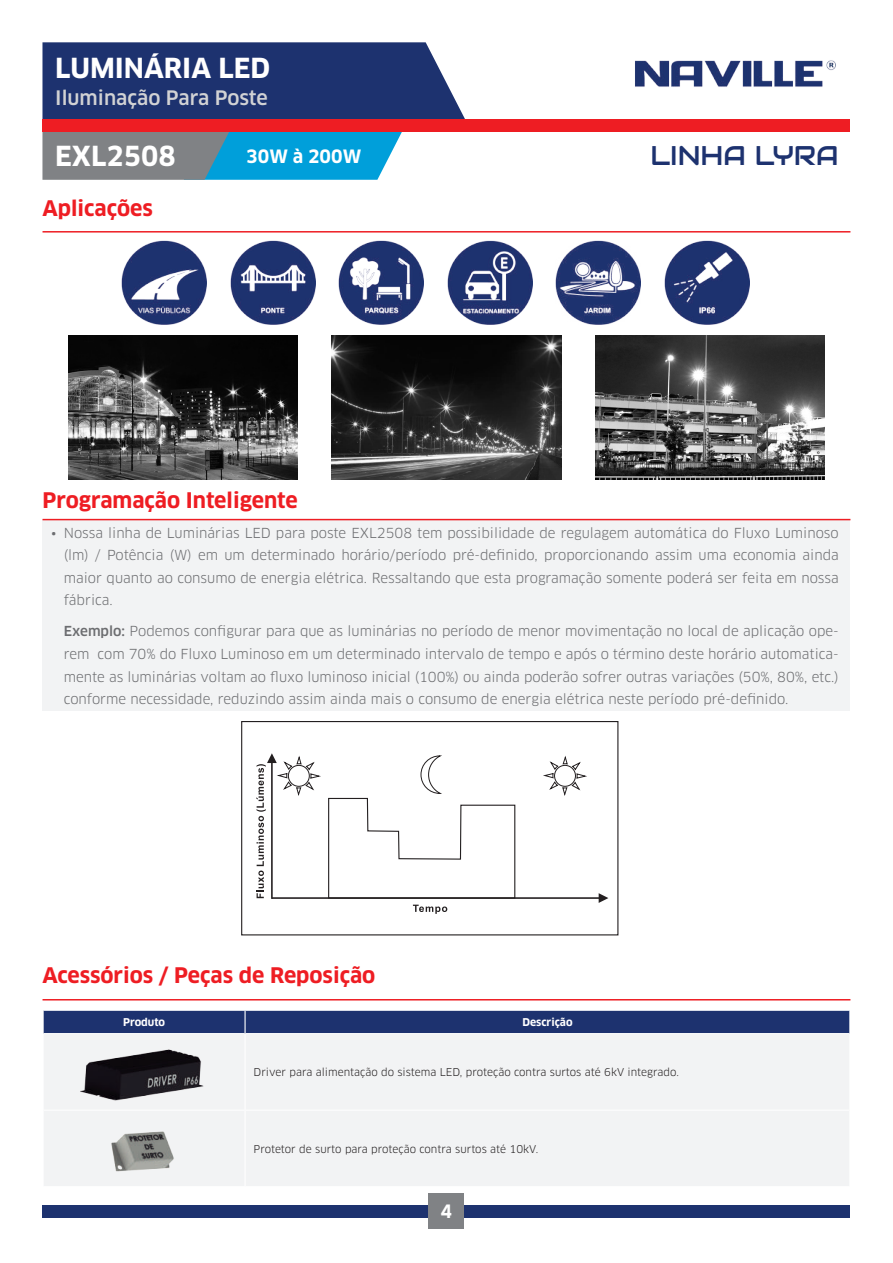
<style>
.page{position:relative;width:893px;height:1263px;background:#fff}
.page>*{position:absolute;margin:0;border:0;box-sizing:border-box;transform-origin:0 0}
.t1{font:700 27px "Clan OT";color:#fff}
.t2{font:27px "Audiowide";color:#1d326f}
.t3{font:700 21px "Clan OT";color:#ee1d23}
.t4{font:500 19.5px "Clan OT";color:#d1d2d4}
.t5{font:700 18px "Clan OT";color:#fff}
.t6{font:13.5px/22.5px "Clan OT";color:#6c6d70;text-align:justify}
.t7{font:10.5px "Clan OT";color:#231f20}
.t8{font:700 10.5px "Clan OT";color:#fff}
.s1{font-weight:500}
</style>
<div class="page">
<svg style="left:42px;top:131px;width:360px;height:49px;background:#4895b2"></svg>
<div style="left:42px;top:42px;width:423px;height:79px;background:#1d326f"></div>
<div style="left:43px;top:119px;width:807px;height:13px;background:#ee1d23"></div>
<div style="left:43px;top:1205px;width:807px;height:13px;background:#1d326f"></div>
<div style="left:429px;top:1194px;width:35px;height:35px;background:#808285"></div>
<img style="left:635px;top:60px;width:201px;height:27px">
<img style="left:68px;top:335px;width:230px;height:145px">
<img style="left:595px;top:335px;width:230px;height:145px">
<img style="left:332px;top:335px;width:229px;height:145px">
<img style="left:122px;top:240px;width:85px;height:84px">
<img style="left:230px;top:240px;width:85px;height:84px">
<img style="left:339px;top:240px;width:85px;height:84px">
<img style="left:447px;top:240px;width:85px;height:84px">
<img style="left:556px;top:240px;width:85px;height:84px">
<img style="left:664px;top:240px;width:85px;height:84px">
<hr style="left:43px;top:231px;width:807px;height:2px;background:#ee1d23">
<div style="left:43px;top:519px;width:807px;height:200px;background:#f2f3f4"></div>
<div style="left:43px;top:712px;width:807px;height:238px;background:#fff"></div>
<div style="left:241px;top:721px;width:377px;height:214px;border:1px solid #231f20"></div>
<hr style="left:271px;top:762px;width:2px;height:137px;background:#231f20">
<hr style="left:272px;top:897px;width:327px;height:2px;background:#231f20">
<svg style="left:599px;top:893px;width:9px;height:10px"></svg>
<svg style="left:413px;top:905px;width:34px;height:9px"></svg>
<svg style="left:328px;top:755px;width:188px;height:144px"></svg>
<svg style="left:256px;top:753px;width:66px;height:145px"></svg>
<div style="left:288px;top:765px;width:22px;height:22px;border:1px solid #231f20;border-radius:50%"></div>
<svg style="left:543px;top:756px;width:44px;height:40px"></svg>
<div style="left:554px;top:765px;width:22px;height:22px;border:1px solid #231f20;border-radius:50%"></div>
<hr style="left:43px;top:519px;width:807px;height:1px;background:#ee1d23">
<div style="left:44px;top:1034px;width:805px;height:152px;background:#f2f3f4"></div>
<hr style="left:44px;top:1110px;width:200px;height:1px;background:#fff">
<hr style="left:246px;top:1110px;width:603px;height:1px;background:#fff">
<div style="left:43px;top:1010px;width:807px;height:23px;background:#1d326f"></div>
<hr style="left:244px;top:1033px;width:2px;height:77px;background:#fff">
<hr style="left:244px;top:1110px;width:2px;height:76px;background:#fff">
<img style="left:76px;top:1038px;width:137px;height:67px">
<img style="left:93px;top:1113px;width:102px;height:70px">
<hr style="left:43px;top:999px;width:807px;height:1px;background:#ee1d23">
<h1 class="t1" style="left:55px;top:52px;width:216px">LUMINÁRIA LED</h1>
<h3 class="t4" style="left:55px;top:86px;width:214px">Iluminação Para Poste</h3>
<h1 class="t1" style="left:55px;top:140px;width:122px">EXL2508</h1>
<h3 class="t5" style="left:246px;top:146px;width:117px">30W à 200W</h3>
<h2 class="t3" style="left:43px;top:196px;width:112px">Aplicações</h2>
<h2 class="t3" style="left:43px;top:488px;width:257px">Programação Inteligente</h2>
<h1 class="t2" style="left:650px;top:138px;width:190px">LINHA LYRA</h1>
<p class="t6" style="left:64px;top:522px;width:776px;text-indent:-13px">• Nossa linha de Luminárias LED para poste EXL2508 tem possibilidade de regulagem automática do Fluxo Luminoso (lm) / Potência (W) em um determinado horário/período pré-definido, proporcionando assim uma economia ainda maior quanto ao consumo de energia elétrica. Ressaltando que esta programação somente poderá ser feita em nossa fábrica.</p>
<p class="t6" style="left:64px;top:620px;width:776px"><span class="s1">Exemplo:</span> Podemos configurar para que as luminárias no período de menor movimentação no local de aplicação ope&shy;rem com 70% do Fluxo Luminoso em um determinado intervalo de tempo e após o término deste horário automatica&shy;mente as luminárias voltam ao fluxo luminoso inicial (100%) ou ainda poderão sofrer outras variações (50%, 80%, etc.) conforme necessidade, reduzindo assim ainda mais o consumo de energia elétrica neste período pré-definido.</p>
<h2 class="t3" style="left:43px;top:963px;width:334px">Acessórios / Peças de Reposição</h2>
<p class="t8" style="left:123px;top:1016px;width:43px">Produto</p>
<p class="t8" style="left:522px;top:1016px;width:52px">Descrição</p>
<p class="t7" style="left:254px;top:1066px;width:427px">Driver para alimentação do sistema LED, proteção contra surtos até 6kV integrado.</p>
<p class="t7" style="left:254px;top:1142px;width:286px">Protetor de surto para proteção contra surtos até 10kV.</p>
<h3 class="t5" style="left:441px;top:1200px;width:13px">4</h3>
</div>
